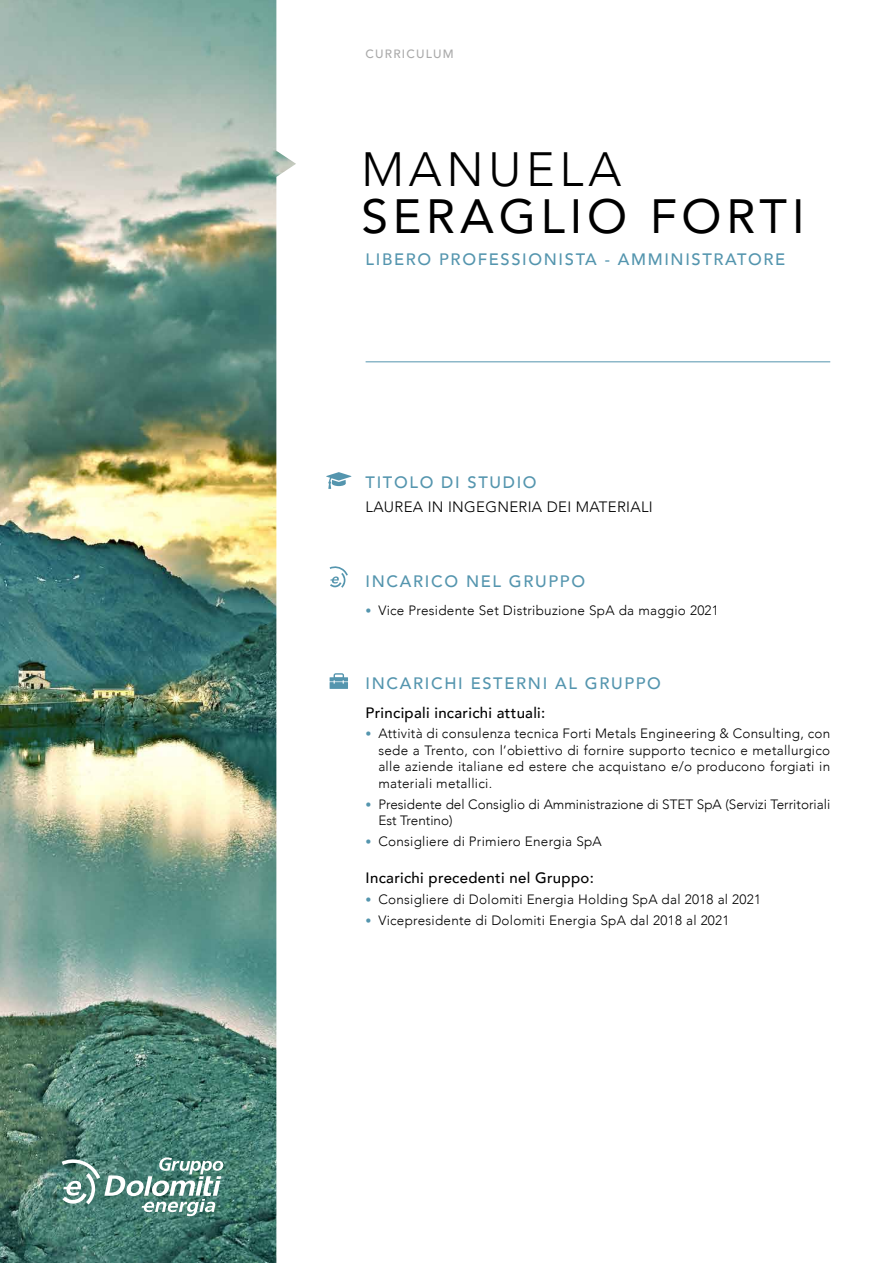
<style>
.page{position:relative;width:893px;height:1263px;background:#fff}
.page>*{position:absolute;margin:0;border:0;box-sizing:border-box;transform-origin:0 0}
.t1{font:48px "Avenir";letter-spacing:.1em;color:#000}
.t2{font:300 48px "Avenir";letter-spacing:.1em;color:#000}
.t3{font:500 16.5px "Avenir";letter-spacing:.1em;color:#5495ae}
.t4{font:500 15px "Avenir";letter-spacing:.02em;color:#000}
.t5{font:300 15px "Avenir";letter-spacing:.02em;color:#000}
.t6{font:300 13.5px/16.5px "Avenir";letter-spacing:.02em;color:#000;text-align:justify}
.t7{font:300 13.5px/16.5px "Avenir";color:#000}
.t8{font:500 12px "Avenir";letter-spacing:.1em;color:#aaa}
.s1{font-family:"Corbel";font-weight:400;color:#5495ae}
</style>
<div class="page">
<hr style="left:366px;top:361px;width:464px;height:1px;background:#5495ae">
<svg style="left:326px;top:472px;width:25px;height:17px"></svg>
<svg style="left:330px;top:566px;width:18px;height:22px"></svg>
<div style="left:330px;top:682px;width:18px;height:7px;background:#5495ae"></div>
<svg style="left:330px;top:673px;width:18px;height:10px"></svg>
<img style="left:0;top:0;width:296px;height:1263px">
<svg style="left:62px;top:1157px;width:161px;height:59px"></svg>
<p class="t8" style="left:366px;top:44px;width:90px">CURRICULUM</p>
<h1 class="t2" style="left:361px;top:141px;width:261px">MANUELA</h1>
<h1 class="t1" style="left:361px;top:178px;width:445px">SERAGLIO FORTI</h1>
<p class="t3" style="left:366px;top:245px;width:421px">LIBERO PROFESSIONISTA - AMMINISTRATORE</p>
<p class="t3" style="left:366px;top:468px;width:173px">TITOLO DI STUDIO</p>
<p class="t5" style="left:366px;top:498px;width:289px">LAUREA IN INGEGNERIA DEI MATERIALI</p>
<p class="t3" style="left:366px;top:567px;width:221px">INCARICO NEL GRUPPO</p>
<p class="t6" style="left:366px;top:602px;width:355px"><span class="s1">•</span> Vice Presidente Set Distribuzione SpA da maggio 2021</p>
<p class="t3" style="left:366px;top:669px;width:297px">INCARICHI ESTERNI AL GRUPPO</p>
<p class="t4" style="left:366px;top:699px;width:181px">Principali incarichi attuali:</p>
<p class="t6" style="left:378px;top:725px;width:453px;text-indent:-13px"><span class="s1">•</span> Attività di consulenza tecnica Forti Metals Engineering &amp; Consulting, con sede a Trento, con l’obiettivo di fornire supporto tecnico e metallurgico alle aziende italiane ed estere che acquistano e/o producono forgiati in materiali metallici.</p>
<p class="t7" style="left:378px;top:796px;width:453px;text-indent:-13px"><span class="s1">•</span> Presidente del Consiglio di Amministrazione di STET SpA (Servizi Territoriali<br>Est Trentino)</p>
<p class="t6" style="left:366px;top:833px;width:238px"><span class="s1">•</span> Consigliere di Primiero Energia SpA</p>
<p class="t4" style="left:366px;top:865px;width:230px">Incarichi precedenti nel Gruppo:</p>
<p class="t6" style="left:366px;top:891px;width:397px"><span class="s1">•</span> Consigliere di Dolomiti Energia Holding SpA dal 2018 al 2021</p>
<p class="t6" style="left:366px;top:912px;width:365px"><span class="s1">•</span> Vicepresidente di Dolomiti Energia SpA dal 2018 al 2021</p>
</div>
